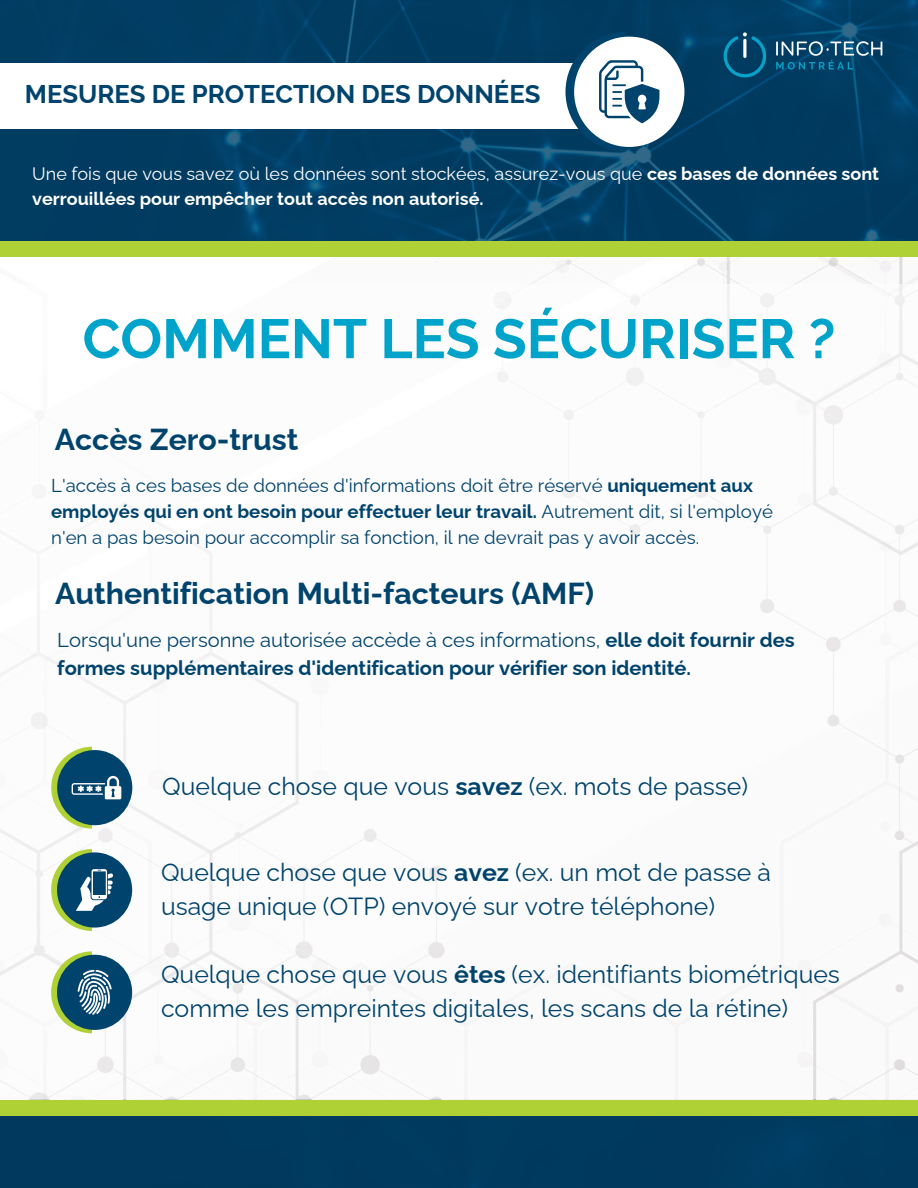
<style>
.page{position:relative;width:918px;height:1188px;background:#fff}
.page>*{position:absolute;margin:0;border:0;box-sizing:border-box;transform-origin:0 0}
.t1{font:700 55.2px "Raleway";color:#00a4cb}
.t2{font:700 30.3px "Raleway";color:#00436c}
.t3{font:700 25.65px "Raleway";color:#00436c}
.t4{font:24.75px/33.8px "Raleway";color:#00436c}
.t5{font:700 20.1px/28.2px "Raleway";color:#00436c}
.t6{font:18.6px/25.8px "Raleway";color:#00436c}
.t7{font:700 18px/24.8px "Raleway";color:#fff}
.s1{font-weight:400}
.s2{font-weight:700}
</style>
<div class="page">
<img style="left:0;top:0;width:918px;height:1188px">
<div style="left:0;top:242px;width:918px;height:16px;background:#afd135"></div>
<div style="left:0;top:1099px;width:918px;height:16px;background:#afd135"></div>
<img style="left:0;top:258px;width:918px;height:27px">
<div style="left:0;top:285px;width:918px;height:814px;background:#fff"></div>
<div style="left:57px;top:750px;width:75px;height:75px;background:#00436c;border-radius:50%"></div>
<svg style="left:51px;top:747px;width:70px;height:82px"></svg>
<div style="left:57px;top:852px;width:75px;height:76px;background:#00436c;border-radius:50%"></div>
<svg style="left:51px;top:849px;width:62px;height:82px"></svg>
<div style="left:57px;top:955px;width:75px;height:75px;background:#00436c;border-radius:50%"></div>
<svg style="left:51px;top:951px;width:60px;height:82px"></svg>
<img style="left:710px;top:17px;width:186px;height:76px">
<div style="left:0;top:63px;width:607px;height:65px;background:#fff"></div>
<div style="left:574px;top:37px;width:110px;height:110px;background:#fff;border-radius:50%"></div>
<svg style="left:566px;top:32px;width:93px;height:120px"></svg>
<h5 class="t3" style="left:25px;top:79px;width:517px">MESURES DE PROTECTION DES DONNÉES</h5>
<p class="t7" style="left:32px;top:162px;width:848px"><span class="s1">Une fois que vous savez où les données sont stockées, assurez-vous que</span> ces bases de données sont verrouillées pour empêcher tout accès non autorisé.</p>
<p class="t1" style="left:83px;top:306px;width:754px">COMMENT LES SÉCURISER ?</p>
<h1 class="t2" style="left:55px;top:421px;width:245px">Accès Zero-trust</h1>
<p class="t6" style="left:51px;top:473px;width:723px">L'accès à ces bases de données d'informations doit être réservé <span class="s2">uniquement aux employés qui en ont besoin pour effectuer leur travail.</span> Autrement dit, si l'employé n'en a pas besoin pour accomplir sa fonction, il ne devrait pas y avoir accès.</p>
<h2 class="t2" style="left:55px;top:575px;width:541px">Authentification Multi-facteurs (AMF)</h2>
<h5 class="t5" style="left:57px;top:626px;width:739px"><span class="s1">Lorsqu'une personne autorisée accède à ces informations,</span> elle doit fournir des formes supplémentaires d'identification pour vérifier son identité.</h5>
<p class="t4" style="left:162px;top:769px;width:587px">Quelque chose que vous <span class="s2">savez</span> (ex. mots de passe)</p>
<p class="t4" style="left:161px;top:855px;width:612px">Quelque chose que vous <span class="s2">avez</span> (ex. un mot de passe à usage unique (OTP) envoyé sur votre téléphone)</p>
<h3 class="t4" style="left:161px;top:958px;width:680px">Quelque chose que vous <span class="s2">êtes</span> (ex. identifiants biométriques comme les empreintes digitales, les scans de la rétine)</h3>
</div>
